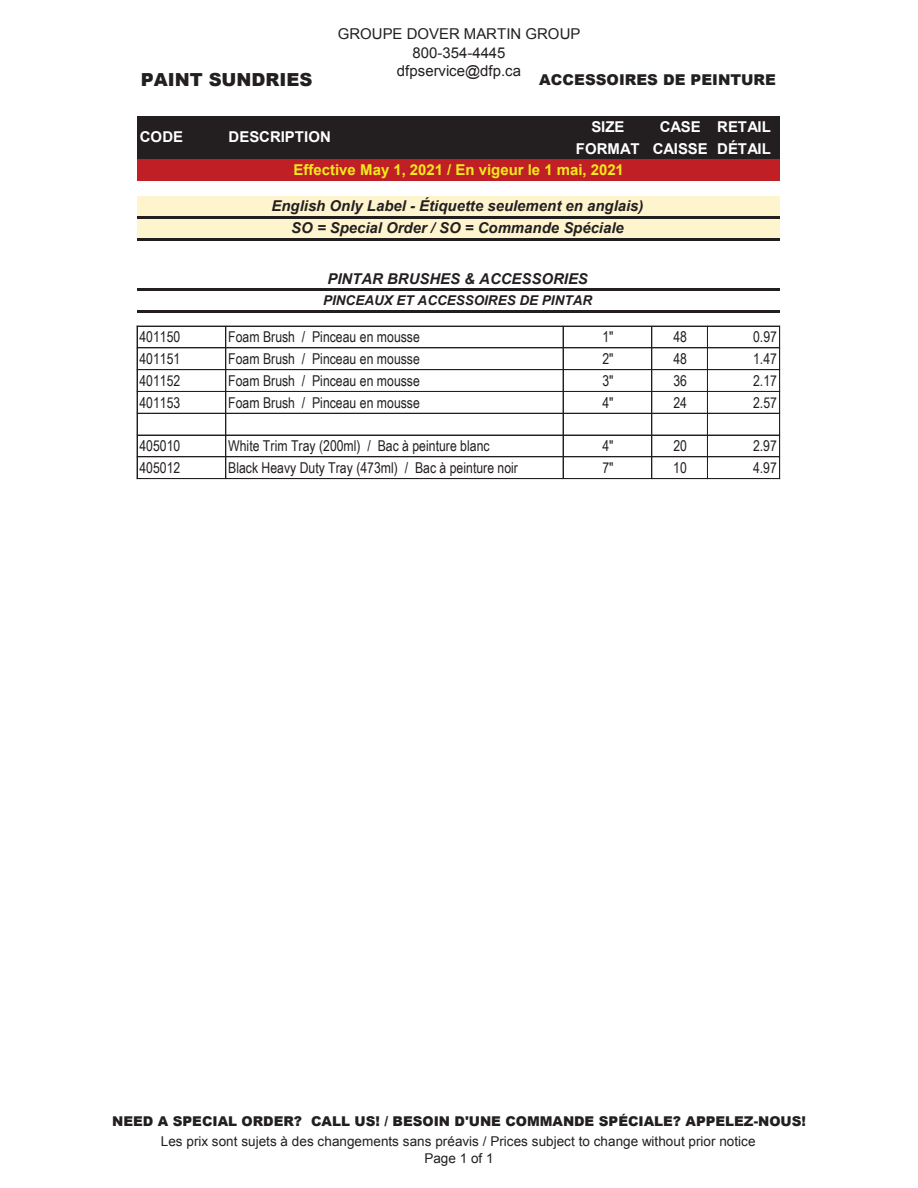
<style>
.page{position:relative;width:918px;height:1188px;background:#fff}
.page>*{position:absolute;margin:0;border:0;box-sizing:border-box;transform-origin:0 0}
.t1{font:900 18px "Arial";color:#231f20}
.t2{font:15px "Arial Narrow";color:#231f20}
.t3{font:italic 700 15px/21.8px "Arial";color:#231f20;text-align:center}
.t4{font:15px/18.6px "Arial";color:#231f20;text-align:center}
.t5{font:700 15px/21.8px "Arial";color:#fff;text-align:right}
.t6{font:700 15px "Arial";color:#f2eb19}
.t7{font:900 15px "Arial";color:#231f20}
.t8{font:13.5px/16.8px "Arial";color:#231f20;text-align:center}
.t9{font:900 13.5px "Arial";letter-spacing:-.005em;color:#231f20}
.t10{font:italic 700 13.5px "Arial";color:#231f20}
</style>
<div class="page">
<div style="left:138px;top:116px;width:642px;height:44px;background:#231f20"></div>
<div style="left:138px;top:159px;width:642px;height:22px;background:#c02025"></div>
<div style="left:138px;top:196px;width:642px;height:43px;background:#fef4ce"></div>
<hr style="left:137px;top:216px;width:643px;height:3px;background:#231f20">
<hr style="left:137px;top:238px;width:643px;height:3px;background:#231f20">
<hr style="left:137px;top:326px;width:1px;height:153px;background:#231f20">
<hr style="left:226px;top:326px;width:1px;height:153px;background:#231f20">
<hr style="left:563px;top:326px;width:1px;height:153px;background:#231f20">
<hr style="left:652px;top:326px;width:1px;height:153px;background:#231f20">
<hr style="left:707px;top:326px;width:1px;height:153px;background:#231f20">
<hr style="left:779px;top:326px;width:1px;height:153px;background:#231f20">
<hr style="left:780px;top:326px;width:1px;height:153px;background:#231f20">
<hr style="left:137px;top:288px;width:643px;height:3px;background:#231f20">
<hr style="left:137px;top:310px;width:643px;height:3px;background:#231f20">
<hr style="left:137px;top:326px;width:643px;height:1px;background:#231f20">
<hr style="left:137px;top:348px;width:643px;height:1px;background:#231f20">
<hr style="left:137px;top:369px;width:643px;height:1px;background:#231f20">
<hr style="left:137px;top:370px;width:643px;height:1px;background:#231f20">
<hr style="left:137px;top:391px;width:643px;height:1px;background:#231f20">
<hr style="left:137px;top:413px;width:643px;height:1px;background:#231f20">
<hr style="left:137px;top:435px;width:643px;height:1px;background:#231f20">
<hr style="left:137px;top:457px;width:643px;height:1px;background:#231f20">
<hr style="left:137px;top:478px;width:643px;height:1px;background:#231f20">
<hr style="left:137px;top:479px;width:643px;height:1px;background:#231f20">
<p class="t4" style="left:338px;top:25px;width:244px">GROUPE DOVER MARTIN GROUP<br>800-354-4445<br>dfpservice@dfp.ca</p>
<p class="t1" style="left:141px;top:66px;width:173px">PAINT SUNDRIES</p>
<p class="t7" style="left:539px;top:68px;width:238px">ACCESSOIRES DE PEINTURE</p>
<p class="t5" style="left:591px;top:117px;width:35px">SIZE</p>
<p class="t5" style="left:576px;top:117px;width:196px">CASE RETAIL<br>FORMAT CAISSE DÉTAIL</p>
<p class="t5" style="left:140px;top:127px;width:45px">CODE</p>
<p class="t5" style="left:229px;top:127px;width:104px">DESCRIPTION</p>
<p class="t6" style="left:294px;top:160px;width:332px">Effective May 1, 2021 / En vigeur le 1 mai, 2021</p>
<p class="t3" style="left:271px;top:196px;width:374px">English Only Label - Étiquette seulement en anglais)<br>SO = Special Order / SO = Commande Spéciale</p>
<p class="t3" style="left:327px;top:268px;width:262px">PINTAR BRUSHES &amp; ACCESSORIES</p>
<p class="t10" style="left:323px;top:291px;width:271px">PINCEAUX ET ACCESSOIRES DE PINTAR</p>
<p class="t2" style="left:140px;top:326px;width:42px">401150</p>
<p class="t2" style="left:228px;top:326px;width:193px">Foam Brush / Pinceau en mousse</p>
<p class="t2" style="left:602px;top:326px;width:13px">1"</p>
<p class="t2" style="left:673px;top:326px;width:15px">48</p>
<p class="t2" style="left:753px;top:326px;width:25px">0.97</p>
<p class="t2" style="left:140px;top:348px;width:42px">401151</p>
<p class="t2" style="left:228px;top:348px;width:193px">Foam Brush / Pinceau en mousse</p>
<p class="t2" style="left:602px;top:348px;width:13px">2"</p>
<p class="t2" style="left:673px;top:348px;width:15px">48</p>
<p class="t2" style="left:753px;top:348px;width:25px">1.47</p>
<p class="t2" style="left:140px;top:369px;width:42px">401152</p>
<p class="t2" style="left:228px;top:369px;width:193px">Foam Brush / Pinceau en mousse</p>
<p class="t2" style="left:602px;top:369px;width:13px">3"</p>
<p class="t2" style="left:673px;top:369px;width:15px">36</p>
<p class="t2" style="left:753px;top:369px;width:25px">2.17</p>
<p class="t2" style="left:140px;top:391px;width:42px">401153</p>
<p class="t2" style="left:228px;top:391px;width:193px">Foam Brush / Pinceau en mousse</p>
<p class="t2" style="left:602px;top:391px;width:13px">4"</p>
<p class="t2" style="left:673px;top:391px;width:15px">24</p>
<p class="t2" style="left:753px;top:391px;width:25px">2.57</p>
<p class="t2" style="left:140px;top:435px;width:42px">405010</p>
<p class="t2" style="left:228px;top:435px;width:263px">White Trim Tray (200ml) / Bac à peinture blanc</p>
<p class="t2" style="left:602px;top:435px;width:13px">4"</p>
<p class="t2" style="left:673px;top:435px;width:15px">20</p>
<p class="t2" style="left:753px;top:435px;width:25px">2.97</p>
<p class="t2" style="left:139px;top:457px;width:42px">405012</p>
<p class="t2" style="left:228px;top:457px;width:291px">Black Heavy Duty Tray (473ml) / Bac à peinture noir</p>
<p class="t2" style="left:602px;top:457px;width:13px">7"</p>
<p class="t2" style="left:673px;top:457px;width:15px">10</p>
<p class="t2" style="left:753px;top:457px;width:25px">4.97</p>
<p class="t9" style="left:112px;top:1112px;width:695px">NEED A SPECIAL ORDER? CALL US! / BESOIN D'UNE COMMANDE SPÉCIALE? APPELEZ-NOUS!</p>
<p class="t8" style="left:161px;top:1133px;width:596px">Les prix sont sujets à des changements sans préavis / Prices subject to change without prior notice<br>Page 1 of 1</p>
</div>
